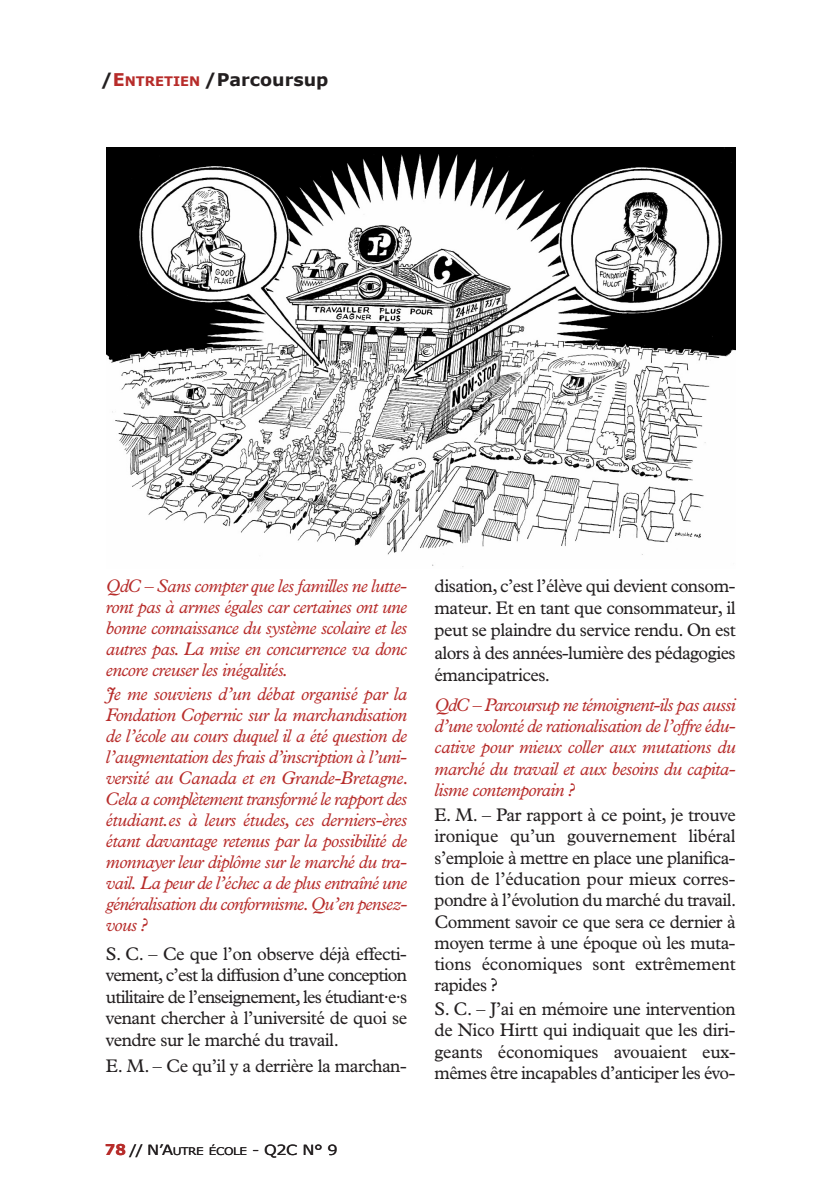
<style>
.page{position:relative;width:819px;height:1191px;background:#fff}
.page>*{position:absolute;margin:0;border:0;box-sizing:border-box;transform-origin:0 0}
.t1{font:italic 18.38px/21px "Plantin Std";letter-spacing:-.025em;color:#b72c2a;text-align:justify}
.t2{font:18.38px/21.3px "Plantin MT Std";letter-spacing:-.025em;color:#231f20;text-align:justify}
.t3{font:700 17.5px "Verdana";color:#231f20}
.t4{font:14px "Verdana";color:#231f20;scale:1.15 1}
.s1{color:#b72c2a}
.s2{font-size:13.12px;color:#b72c2a}
.s3{font-weight:700;font-size:14.88px;color:#b72c2a}
.s4{font-size:10.5px}
</style>
<div class="page">
<img style="left:106px;top:147px;width:629px;height:420px">
<p class="t3" style="left:101px;top:68px;width:229px">/<span class="s1">e</span><span class="s2">ntretIen</span> /Parcoursup</p>
<p class="t1" style="left:106px;top:576px;width:303px">QdC – Sans compter que les familles ne lutte&shy;ront pas à armes égales car certaines ont une bonne connaissance du système scolaire et les autres pas. La mise en concurrence va donc encore creuser les inégalités.</p>
<p class="t1" style="left:106px;top:685px;width:304px;text-align:left">Je me souviens d’un débat organisé par la Fondation Copernic sur la marchandisation de l’école au cours duquel il a été question de l’augmentation des frais d’inscription à l’uni&shy;versité au Canada et en Grande-Bretagne.<br>Cela a complètement transformé le rapport des étudiant.es à leurs études, ces derniers-ères étant davantage retenus par la possibilité de monnayer leur diplôme sur le marché du tra&shy;vail. La peur de l’échec a de plus entraîné une généralisation du conformisme.Qu’en pensez&shy;vous ?</p>
<p class="t2" style="left:106px;top:944px;width:303px">S. C. – Ce que l’on observe déjà effecti&shy;vement, c’est la diffusion d’une conception utilitaire de l’enseignement, les étudiant·e·s venant chercher à l’université de quoi se vendre sur le marché du travail.</p>
<p class="t2" style="left:106px;top:1057px;width:302px">e. M. – Ce qu’il y a derrière la marchan-</p>
<p class="t4" style="left:105px;top:1140px;width:204px"><span class="s3">78</span> // N’A<span class="s4">UTRE ÉCOLE</span> - Q2C N° 9</p>
<p class="t2" style="left:434px;top:576px;width:303px;line-height:22.4px">disation, c’est l’élève qui devient consom&shy;mateur. et en tant que consommateur, il peut se plaindre du service rendu. on est alors à des années-lumière des pédagogies émancipatrices.</p>
<p class="t1" style="left:434px;top:695px;width:303px">QdC – Parcoursup ne témoignent-ils pas aussi d’une volonté de rationalisation de l’offre édu&shy;cative pour mieux coller aux mutations du marché du travail et aux besoins du capita&shy;lisme contemporain ?</p>
<p class="t2" style="left:434px;top:806px;width:303px">e. M. – Par rapport à ce point, je trouve ironique qu’un gouvernement libéral s’emploie à mettre en place une planifica&shy;tion de l’éducation pour mieux corres&shy;pondre à l’évolution du marché du travail.<br>Comment savoir ce que sera ce dernier à moyen terme à une époque où les muta&shy;tions économiques sont extrêmement rapides ?</p>
<p class="t2" style="left:434px;top:1000px;width:303px">S. C. – J’ai en mémoire une intervention de nico hirtt qui indiquait que les diri&shy;geants économiques avouaient eux&shy;mêmes être incapables d’anticiper les évo-</p>
</div>
